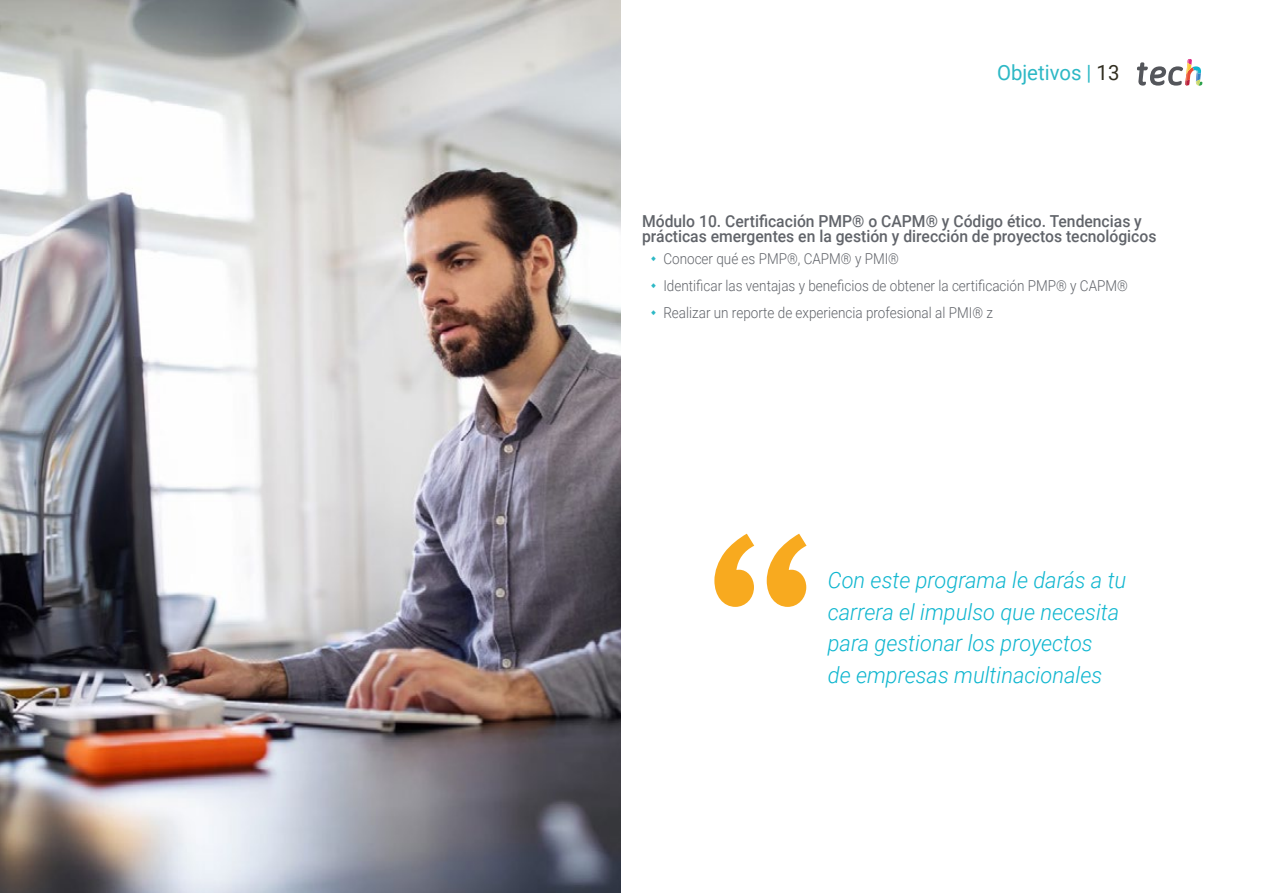
<style>
.page{position:relative;width:1263px;height:893px;background:#fff}
.page>*{position:absolute;margin:0;border:0;box-sizing:border-box;transform-origin:0 0}
.t1{font:italic 300 22.5px/31.5px "Roboto";color:#0fb6cf}
.t2{font:21px "Roboto";color:#2db8c5}
.t3{font:500 16.5px/15px "Roboto";color:#61646a;scale:.95 1}
.t4{font:300 15px/26.7px "Roboto";color:#61646a;scale:.9 1}
.s1{color:#312e20}
</style>
<div class="page">
<img style="left:0;top:0;width:621px;height:893px">
<svg style="left:714px;top:534px;width:92px;height:73px"></svg>
<svg style="left:1137px;top:59px;width:65px;height:27px"></svg>
<h2 class="t2" style="left:997px;top:57px;width:124px">Objetivos | <span class="s1">13</span></h2>
<p class="t3" style="left:642px;top:213px;width:543px">Módulo 10. Certificación PMP® o CAPM® y Código ético. Tendencias y prácticas emergentes en la gestión y dirección de proyectos tecnológicos</p>
<p class="t4" style="left:663px;top:245px;width:518px">Conocer qué es PMP®, CAPM® y PMI®<br>Identificar las ventajas y beneficios de obtener la certificación PMP® y CAPM®<br>Realizar un reporte de experiencia profesional al PMI® z</p>
<h1 class="t1" style="left:828px;top:564px;width:300px">Con este programa le darás a tu carrera el impulso que necesita para gestionar los proyectos<br>de empresas multinacionales</h1>
</div>
